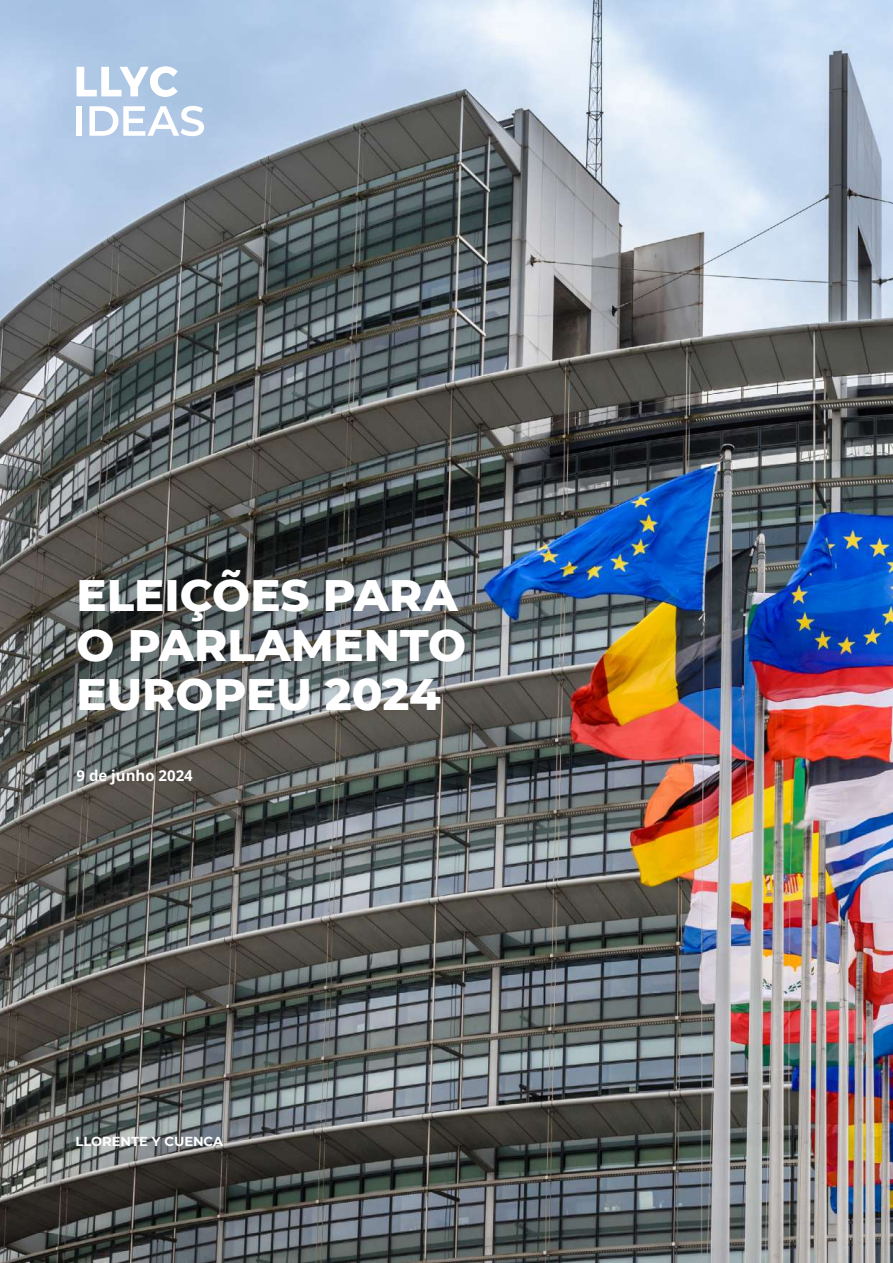
<style>
.page{position:relative;width:893px;height:1263px;background:#fff}
.page>*{position:absolute;margin:0;border:0;box-sizing:border-box;transform-origin:0 0}
.t1{font:800 45px/49.5px "Montserrat";color:#fff}
.t2{font:700 15px "Open Sans";color:#fff}
.t3{font:700 13.05px "Montserrat";color:#fff}
</style>
<div class="page">
<img style="left:0;top:0;width:893px;height:1263px">
<div style="left:77px;top:106px;width:5px;height:30px;background:#fff"></div>
<svg style="left:89px;top:106px;width:115px;height:30px"></svg>
<svg style="left:77px;top:66px;width:101px;height:31px"></svg>
<p class="t1" style="left:77px;top:568px;width:391px">ELEIÇÕES PARA<br>O PARLAMENTO<br>EUROPEU 2024</p>
<p class="t2" style="left:77px;top:765px;width:118px">9 de junho 2024</p>
<p class="t3" style="left:75px;top:1132px;width:149px">LLORENTE Y CUENCA</p>
</div>
